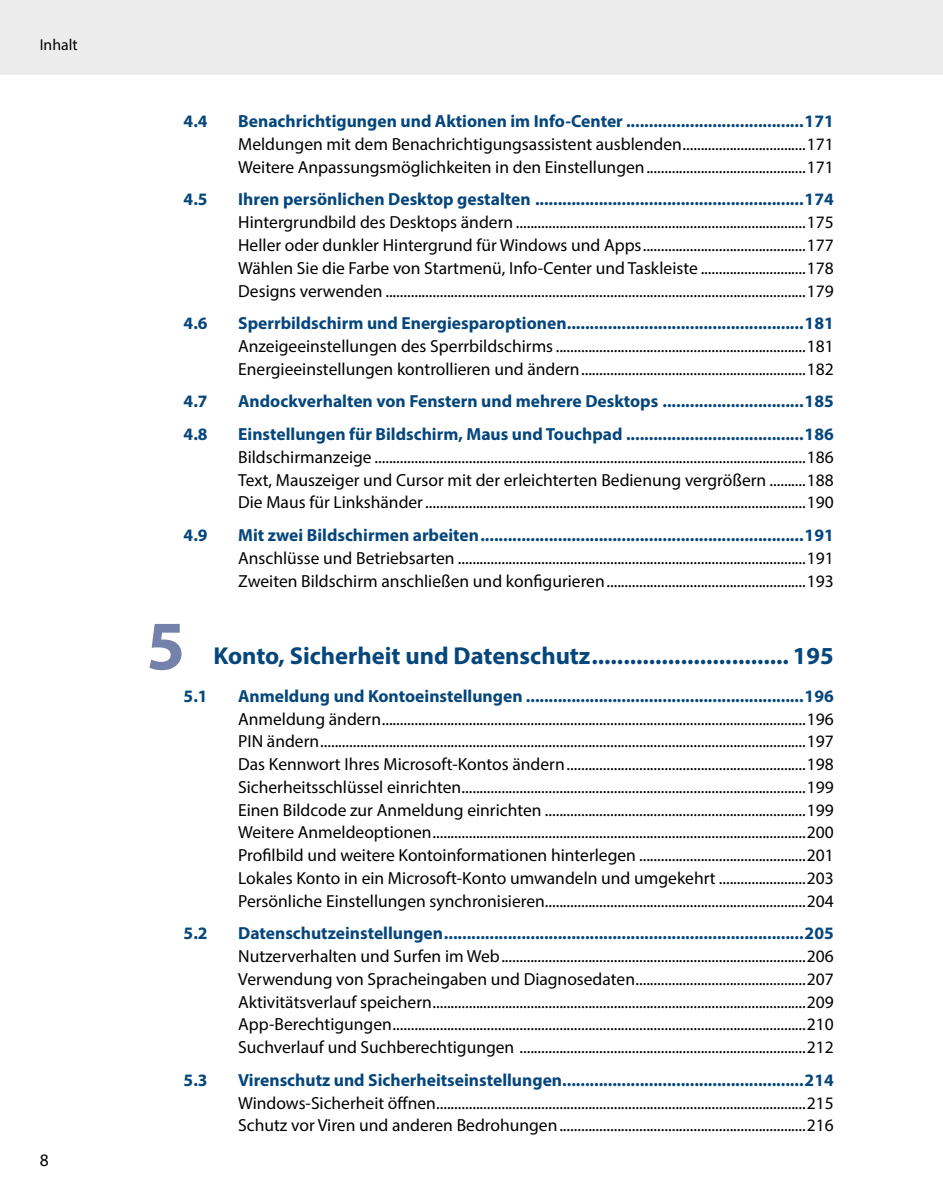
<style>
.page{position:relative;width:943px;height:1191px;background:#fff}
.page>*{position:absolute;margin:0;border:0;box-sizing:border-box;transform-origin:0 0}
.t1{font:700 70px "Myriad Pro";color:#7482ab}
.t2{font:700 24.5px "Myriad Pro";color:#05467c}
.t3{font:17.5px "Myriad Pro";color:#000}
.t4{font:700 17.5px "Myriad Pro";color:#05467c}
.t5{font:15.75px "Myriad Pro";color:#000}
</style>
<div class="page">
<div style="left:0;top:0;width:943px;height:74px;background:#ececed"></div>
<p class="t5" style="left:40px;top:35px;width:39px">Inhalt</p>
<p class="t3" style="left:40px;top:1149px;width:10px">8</p>
<p class="t4" style="left:184px;top:110px;width:25px">4.4</p>
<p class="t4" style="left:238px;top:110px;width:597px">Benachrichtigungen und Aktionen im Info-Center .......................................171</p>
<p class="t3" style="left:238px;top:133px;width:597px">Meldungen mit dem Benachrichtigungsassistent ausblenden..................................171</p>
<p class="t3" style="left:238px;top:156px;width:597px">Weitere Anpassungsmöglichkeiten in den Einstellungen............................................171</p>
<p class="t4" style="left:184px;top:188px;width:25px">4.5</p>
<p class="t4" style="left:238px;top:188px;width:597px">Ihren persönlichen Desktop gestalten ...........................................................174</p>
<p class="t3" style="left:238px;top:211px;width:597px">Hintergrundbild des Desktops ändern ................................................................................175</p>
<p class="t3" style="left:238px;top:234px;width:597px">Heller oder dunkler Hintergrund für Windows und Apps.............................................177</p>
<p class="t3" style="left:238px;top:257px;width:597px">Wählen Sie die Farbe von Startmenü, Info-Center und Taskleiste .............................178</p>
<p class="t3" style="left:238px;top:280px;width:597px">Designs verwenden ....................................................................................................................179</p>
<p class="t4" style="left:184px;top:312px;width:25px">4.6</p>
<p class="t4" style="left:238px;top:312px;width:597px">Sperrbildschirm und Energiesparoptionen....................................................181</p>
<p class="t3" style="left:238px;top:335px;width:597px">Anzeigeeinstellungen des Sperrbildschirms.....................................................................181</p>
<p class="t3" style="left:238px;top:358px;width:597px">Energieeinstellungen kontrollieren und ändern..............................................................182</p>
<p class="t4" style="left:184px;top:390px;width:25px">4.7</p>
<p class="t4" style="left:238px;top:390px;width:597px">Andockverhalten von Fenstern und mehrere Desktops ...............................185</p>
<p class="t4" style="left:184px;top:423px;width:25px">4.8</p>
<p class="t4" style="left:238px;top:423px;width:597px">Einstellungen für Bildschirm, Maus und Touchpad .......................................186</p>
<p class="t3" style="left:238px;top:446px;width:597px">Bildschirmanzeige .......................................................................................................................186</p>
<p class="t3" style="left:238px;top:469px;width:597px">Text, Mauszeiger und Cursor mit der erleichterten Bedienung vergrößern ..........188</p>
<p class="t3" style="left:238px;top:491px;width:597px">Die Maus für Linkshänder.........................................................................................................190</p>
<p class="t4" style="left:184px;top:524px;width:25px">4.9</p>
<p class="t4" style="left:238px;top:524px;width:597px">Mit zwei Bildschirmen arbeiten.......................................................................191</p>
<p class="t3" style="left:238px;top:547px;width:597px">Anschlüsse und Betriebsarten ................................................................................................191</p>
<p class="t3" style="left:238px;top:570px;width:597px">Zweiten Bildschirm anschließen und konfigurieren.......................................................193</p>
<p class="t1" style="left:146px;top:600px;width:40px">5</p>
<p class="t2" style="left:213px;top:640px;width:622px">Konto, Sicherheit und Datenschutz............................... 195</p>
<p class="t4" style="left:184px;top:684px;width:25px">5.1</p>
<p class="t4" style="left:238px;top:684px;width:597px">Anmeldung und Kontoeinstellungen .............................................................196</p>
<p class="t3" style="left:238px;top:708px;width:597px">Anmeldung ändern.....................................................................................................................196</p>
<p class="t3" style="left:238px;top:730px;width:597px">PIN ändern......................................................................................................................................197</p>
<p class="t3" style="left:238px;top:753px;width:597px">Das Kennwort Ihres Microsoft-Kontos ändern..................................................................198</p>
<p class="t3" style="left:238px;top:776px;width:597px">Sicherheitsschlüssel einrichten...............................................................................................199</p>
<p class="t3" style="left:238px;top:799px;width:597px">Einen Bildcode zur Anmeldung einrichten ........................................................................199</p>
<p class="t3" style="left:238px;top:821px;width:597px">Weitere Anmeldeoptionen.......................................................................................................200</p>
<p class="t3" style="left:238px;top:844px;width:597px">Profilbild und weitere Kontoinformationen hinterlegen ..............................................201</p>
<p class="t3" style="left:238px;top:867px;width:597px">Lokales Konto in ein Microsoft-Konto umwandeln und umgekehrt ........................203</p>
<p class="t3" style="left:238px;top:890px;width:597px">Persönliche Einstellungen synchronisieren........................................................................204</p>
<p class="t4" style="left:184px;top:922px;width:25px">5.2</p>
<p class="t4" style="left:238px;top:922px;width:597px">Datenschutzeinstellungen...............................................................................205</p>
<p class="t3" style="left:238px;top:945px;width:597px">Nutzerverhalten und Surfen im Web....................................................................................206</p>
<p class="t3" style="left:238px;top:968px;width:597px">Verwendung von Spracheingaben und Diagnosedaten...............................................207</p>
<p class="t3" style="left:238px;top:991px;width:597px">Aktivitätsverlauf speichern.......................................................................................................209</p>
<p class="t3" style="left:238px;top:1013px;width:597px">App-Berechtigungen..................................................................................................................210</p>
<p class="t3" style="left:238px;top:1036px;width:597px">Suchverlauf und Suchberechtigungen ...............................................................................212</p>
<p class="t4" style="left:184px;top:1068px;width:25px">5.3</p>
<p class="t4" style="left:238px;top:1068px;width:597px">Virenschutz und Sicherheitseinstellungen.....................................................214</p>
<p class="t3" style="left:238px;top:1091px;width:597px">Windows-Sicherheit öffnen......................................................................................................215</p>
<p class="t3" style="left:238px;top:1114px;width:597px">Schutz vor Viren und anderen Bedrohungen....................................................................216</p>
</div>
